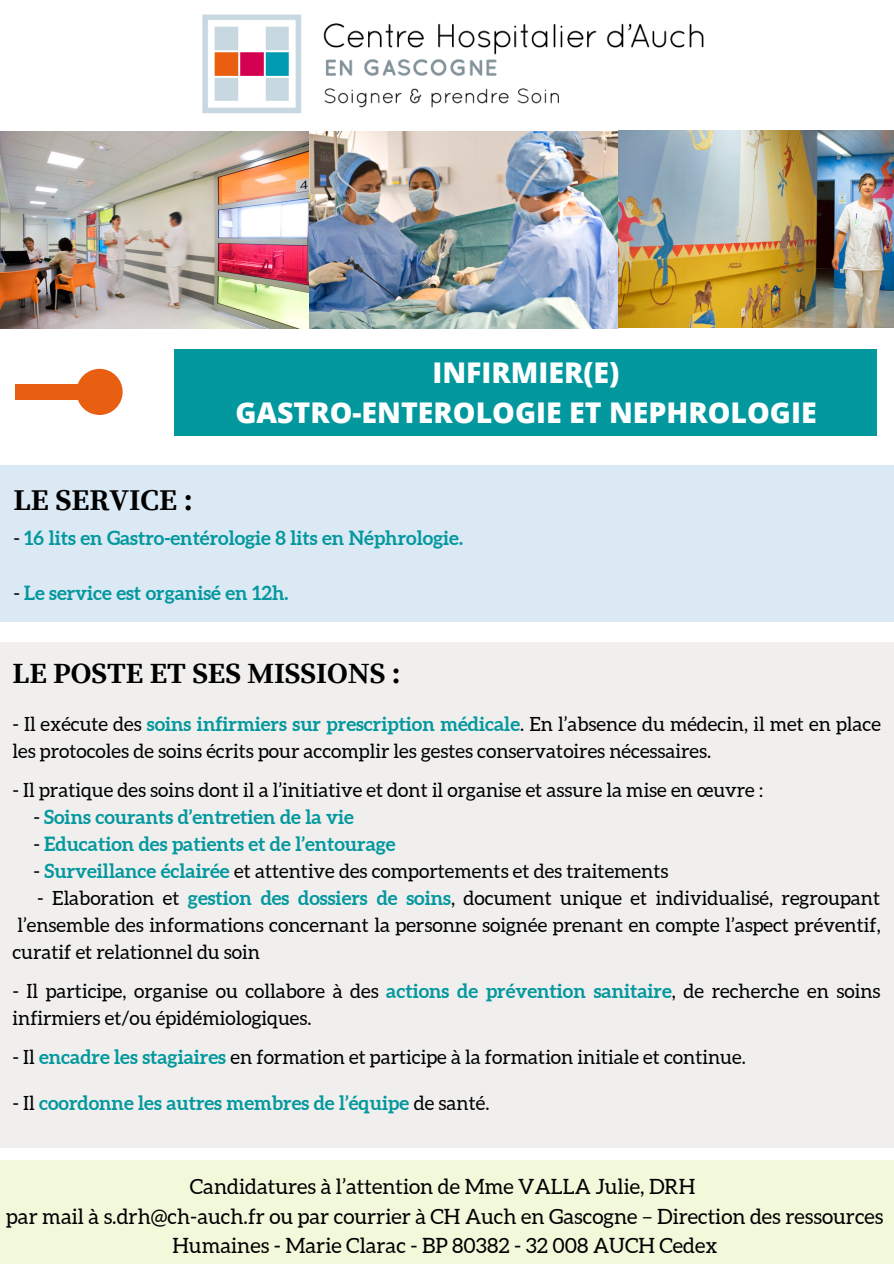
<style>
.page{position:relative;width:894px;height:1264px;background:#fff}
.page>*{position:absolute;margin:0;border:0;box-sizing:border-box;transform-origin:0 0}
.t1{font:700 30px "Source Serif Pro";color:#000}
.t2{font:700 29.1px "Source Serif Pro";color:#000}
.t3{font:800 28.5px "Open Sans";color:#fff}
.t4{font:21px/29.2px "Aleo";color:#000;text-align:center}
.t5{font:19.5px/27px "Aleo";color:#000}
.t6{font:700 19.5px "Aleo";color:#03989e}
.s1{font-weight:400;color:#000}
.s2{font-weight:700;color:#03989e}
</style>
<div class="page">
<img style="left:202px;top:14px;width:531px;height:117px">
<img style="left:0;top:131px;width:893px;height:197px">
<div style="left:15px;top:383px;width:74px;height:16px;background:#e95f12"></div>
<div style="left:76px;top:369px;width:47px;height:46px;background:#e95f12;border-radius:50%"></div>
<div style="left:175px;top:349px;width:701px;height:87px;background:#03989e"></div>
<div style="left:0;top:465px;width:893px;height:156px;background:#dbe9f5"></div>
<div style="left:0;top:642px;width:893px;height:506px;background:#f0efee"></div>
<div style="left:0;top:1159px;width:893px;height:104px;background:#f2f8da"></div>
<p class="t3" style="left:432px;top:353px;width:188px">INFIRMIER(E)</p>
<p class="t3" style="left:235px;top:392px;width:582px">GASTRO-ENTEROLOGIE ET NEPHROLOGIE</p>
<p class="t1" style="left:13px;top:482px;width:181px">LE SERVICE :</p>
<p class="t6" style="left:13px;top:527px;width:451px"><span class="s1">-</span> 16 lits en Gastro-entérologie 8 lits en Néphrologie.</p>
<p class="t6" style="left:13px;top:581px;width:276px"><span class="s1">-</span> Le service est organisé en 12h.</p>
<p class="t2" style="left:12px;top:656px;width:389px">LE POSTE ET SES MISSIONS :</p>
<p class="t5" style="left:12px;top:710px;width:869px">- Il exécute des <span class="s2">soins infirmiers sur prescription médicale</span>. En l’absence du médecin, il met en place les protocoles de soins écrits pour accomplir les gestes conservatoires nécessaires.</p>
<p class="t5" style="left:12px;top:776px;width:751px">- Il pratique des soins dont il a l’initiative et dont il organise et assure la mise en œuvre :</p>
<p class="t6" style="left:33px;top:805px;width:322px"><span class="s1">-</span> Soins courants d’entretien de la vie</p>
<p class="t6" style="left:33px;top:832px;width:363px"><span class="s1">-</span> Education des patients et de l’entourage</p>
<p class="t5" style="left:33px;top:857px;width:636px">- <span class="s2">Surveillance éclairée</span> et attentive des comportements et des traitements</p>
<p class="t5" style="left:12px;top:884px;width:869px;text-align:justify;text-indent:25px">- Elaboration et <span class="s2">gestion des dossiers de soins</span>, document unique et individualisé, regroupant l’ensemble des informations concernant la personne soignée prenant en compte l’aspect préventif, curatif et relationnel du soin</p>
<p class="t5" style="left:12px;top:977px;width:869px">- Il participe, organise ou collabore à des <span class="s2">actions de prévention sanitaire</span>, de recherche en soins infirmiers et/ou épidémiologiques.</p>
<p class="t5" style="left:12px;top:1043px;width:734px">- Il <span class="s2">encadre les stagiaires</span> en formation et participe à la formation initiale et continue.</p>
<p class="t6" style="left:12px;top:1091px;width:478px"><span class="s1">- Il</span> coordonne les autres membres de l’équipe <span class="s1">de santé.</span></p>
<p class="t4" style="left:190px;top:1172px;width:506px">Candidatures à l’attention de Mme VALLA Julie, DRH</p>
<p class="t4" style="left:6px;top:1201px;width:878px">par mail à s.drh@ch-auch.fr ou par courrier à CH Auch en Gascogne – Direction des ressources<br>Humaines - Marie Clarac - BP 80382 - 32 008 AUCH Cedex</p>
</div>
